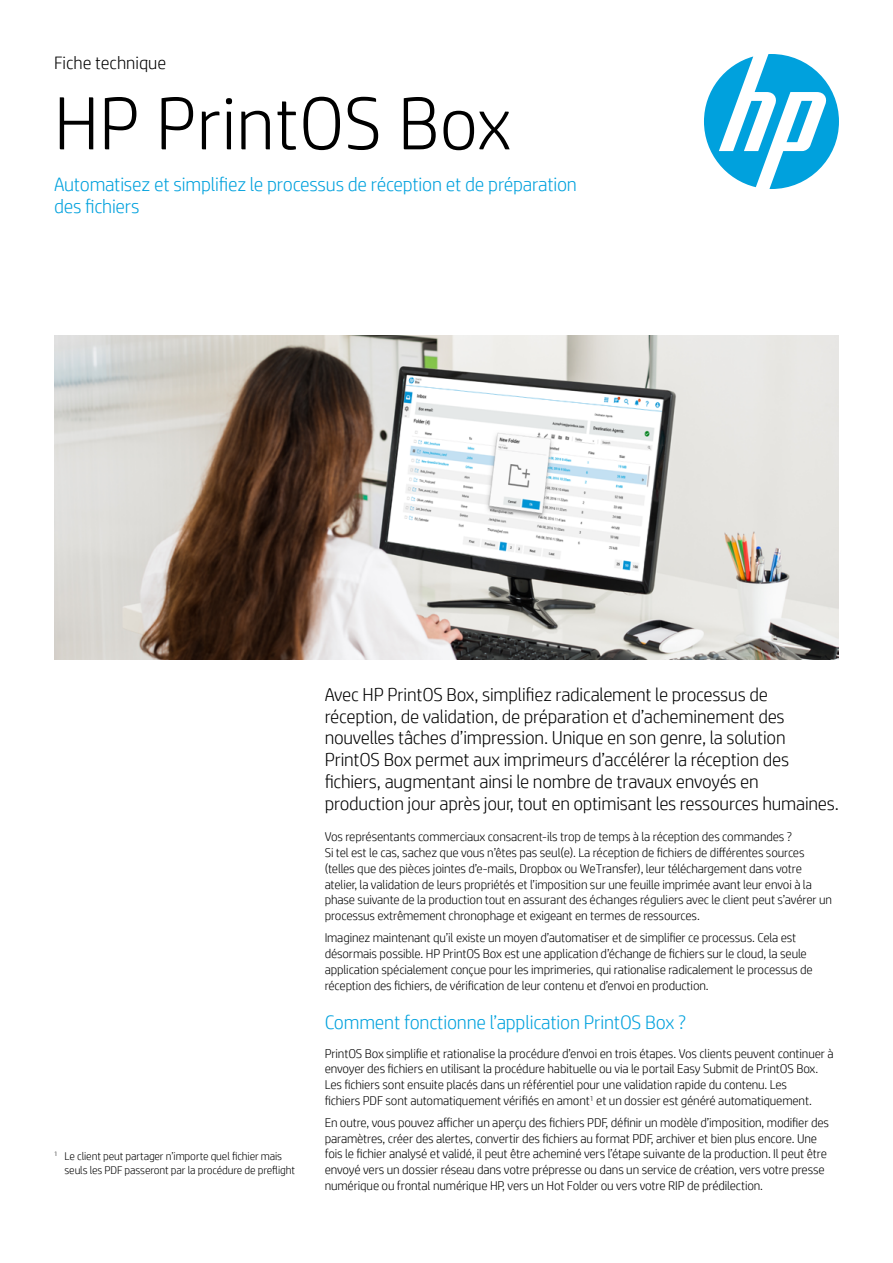
<style>
.page{position:relative;width:893px;height:1263px;background:#fff}
.page>*{position:absolute;margin:0;border:0;box-sizing:border-box;transform-origin:0 0}
.t1{font:300 75px "HP Simplified";color:#000}
.t2{font:300 19.5px/22.5px "HP Simplified";letter-spacing:-.01em;color:#00a1dd}
.t3{font:300 18.75px/21.8px "HP Simplified";letter-spacing:-.01em;color:#000}
.t4{font:300 18px "HP Simplified";color:#000}
.t5{font:300 12.75px/15.8px "HP Simplified";letter-spacing:-.01em;color:#000}
.t6{font:300 11.25px/14.2px "HP Simplified";letter-spacing:-.01em;color:#000}
</style>
<div class="page">
<svg style="left:704px;top:54px;width:135px;height:135px"></svg>
<img style="left:54px;top:335px;width:785px;height:324px">
<h3 class="t4" style="left:54px;top:51px;width:114px">Fiche technique</h3>
<h1 class="t1" style="left:54px;top:74px;width:459px">HP PrintOS Box</h1>
<h2 class="t2" style="left:54px;top:172px;width:524px">Automatisez et simplifiez le processus de réception et de préparation des fichiers</h2>
<p class="t6" style="left:65px;top:1148px;width:232px;text-indent:-11px"><sup>1</sup> Le client peut partager n’importe quel fichier mais seuls les PDF passeront par la procédure de preflight</p>
<p class="t3" style="left:325px;top:683px;width:516px">Avec HP PrintOS Box, simplifiez radicalement le processus de réception, de validation, de préparation et d’acheminement des nouvelles tâches d’impression. Unique en son genre, la solution PrintOS Box permet aux imprimeurs d’accélérer la réception des fichiers, augmentant ainsi le nombre de travaux envoyés en production jour après jour, tout en optimisant les ressources humaines.</p>
<p class="t5" style="left:325px;top:829px;width:509px">Vos représentants commerciaux consacrent-ils trop de temps à la réception des commandes ?<br>Si tel est le cas, sachez que vous n’êtes pas seul(e). La réception de fichiers de différentes sources (telles que des pièces jointes d’e-mails, Dropbox ou WeTransfer), leur téléchargement dans votre atelier, la validation de leurs propriétés et l’imposition sur une feuille imprimée avant leur envoi à la phase suivante de la production tout en assurant des échanges réguliers avec le client peut s’avérer un processus extrêmement chronophage et exigeant en termes de ressources.</p>
<p class="t5" style="left:325px;top:930px;width:490px">Imaginez maintenant qu’il existe un moyen d’automatiser et de simplifier ce processus. Cela est désormais possible. HP PrintOS Box est une application d’échange de fichiers sur le cloud, la seule application spécialement conçue pour les imprimeries, qui rationalise radicalement le processus de réception des fichiers, de vérification de leur contenu et d’envoi en production.</p>
<h2 class="t2" style="left:325px;top:1010px;width:363px">Comment fonctionne l’application PrintOS Box ?</h2>
<p class="t5" style="left:325px;top:1045px;width:510px">PrintOS Box simplifie et rationalise la procédure d’envoi en trois étapes. Vos clients peuvent continuer à envoyer des fichiers en utilisant la procédure habituelle ou via le portail Easy Submit de PrintOS Box.<br>Les fichiers sont ensuite placés dans un référentiel pour une validation rapide du contenu. Les<br>fichiers PDF sont automatiquement vérifiés en amont<sup>1</sup> et un dossier est généré automatiquement.</p>
<p class="t5" style="left:325px;top:1114px;width:506px">En outre, vous pouvez afficher un aperçu des fichiers PDF, définir un modèle d’imposition, modifier des paramètres, créer des alertes, convertir des fichiers au format PDF, archiver et bien plus encore. Une fois le fichier analysé et validé, il peut être acheminé vers l’étape suivante de la production. Il peut être envoyé vers un dossier réseau dans votre prépresse ou dans un service de création, vers votre presse numérique ou frontal numérique HP, vers un Hot Folder ou vers votre RIP de prédilection.</p>
</div>
